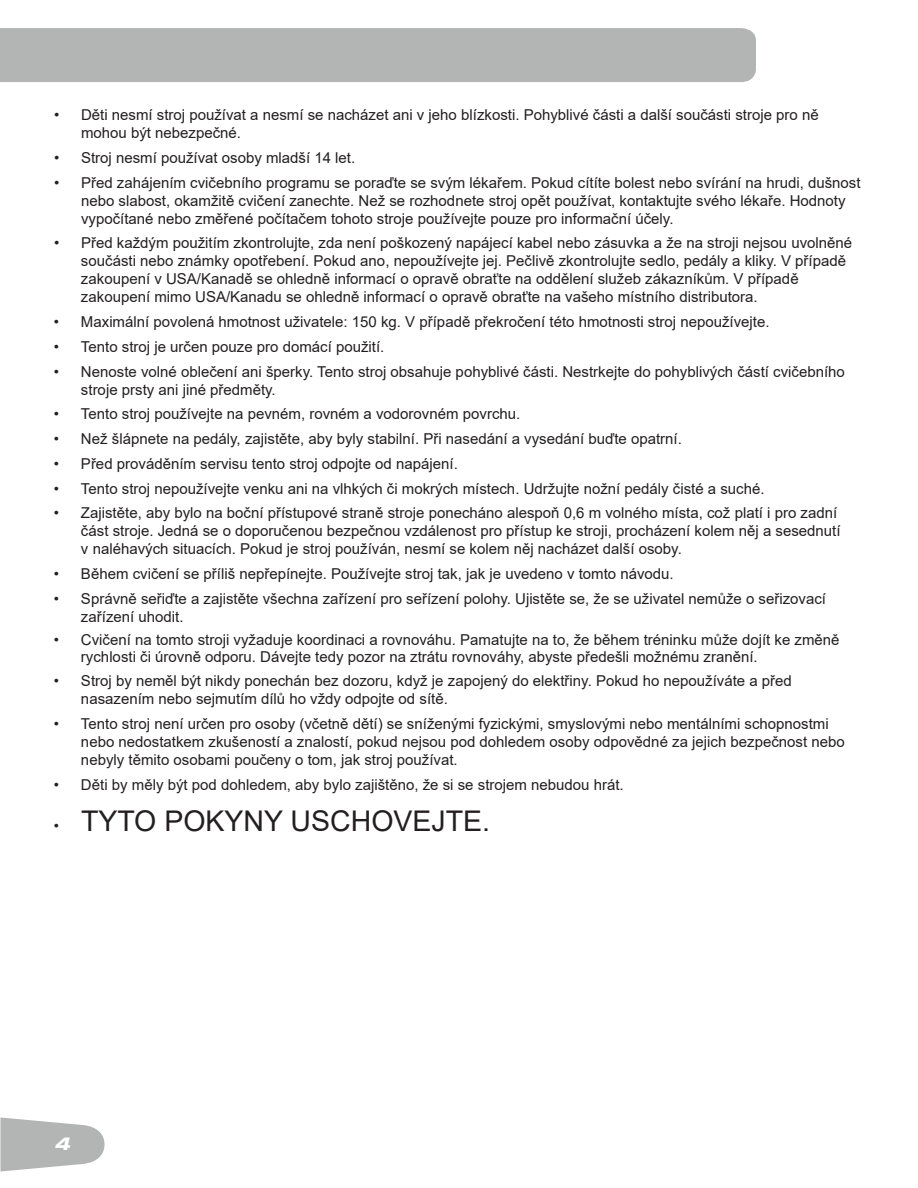
<style>
.page{position:relative;width:918px;height:1188px;background:#fff}
.page>*{position:absolute;margin:0;border:0;box-sizing:border-box;transform-origin:0 0}
.t1{font:28.5px "Arial";color:#231f20}
.t2{font:italic 800 expanded 18px "Helvetica Neue";color:#fff}
.t3{font:15px/18px "Arial";color:#231f20}
.s1{font-size:15px}
</style>
<div class="page">
<div style="left:0;top:28px;width:756px;height:54px;background:#b3b4b4"></div>
<svg style="left:0;top:1118px;width:105px;height:54px"></svg>
<p class="t3" style="left:81px;top:106px;width:739px;text-indent:-27px">• Děti nesmí stroj používat a nesmí se nacházet ani v jeho blízkosti. Pohyblivé části a další součásti stroje pro ně mohou být nebezpečné.</p>
<p class="t3" style="left:54px;top:149px;width:303px">• Stroj nesmí používat osoby mladší 14 let.</p>
<p class="t3" style="left:81px;top:173px;width:781px;text-indent:-27px">• Před zahájením cvičebního programu se poraďte se svým lékařem. Pokud cítíte bolest nebo svírání na hrudi, dušnost nebo slabost, okamžitě cvičení zanechte. Než se rozhodnete stroj opět používat, kontaktujte svého lékaře. Hodnoty vypočítané nebo změřené počítačem tohoto stroje používejte pouze pro informační účely.</p>
<p class="t3" style="left:81px;top:234px;width:773px;text-indent:-27px">• Před každým použitím zkontrolujte, zda není poškozený napájecí kabel nebo zásuvka a že na stroji nejsou uvolněné součásti nebo známky opotřebení. Pokud ano, nepoužívejte jej. Pečlivě zkontrolujte sedlo, pedály a kliky. V případě zakoupení v USA/Kanadě se ohledně informací o opravě obraťte na oddělení služeb zákazníkům. V případě zakoupení mimo USA/Kanadu se ohledně informací o opravě obraťte na vašeho místního distributora.</p>
<p class="t3" style="left:54px;top:313px;width:717px">• Maximální povolená hmotnost uživatele: 150 kg. V případě překročení této hmotnosti stroj nepoužívejte.</p>
<p class="t3" style="left:54px;top:338px;width:332px">• Tento stroj je určen pouze pro domácí použití.</p>
<p class="t3" style="left:81px;top:362px;width:765px;text-indent:-27px">• Nenoste volné oblečení ani šperky. Tento stroj obsahuje pohyblivé části. Nestrkejte do pohyblivých částí cvičebního stroje prsty ani jiné předměty.</p>
<p class="t3" style="left:54px;top:405px;width:468px">• Tento stroj používejte na pevném, rovném a vodorovném povrchu.</p>
<p class="t3" style="left:54px;top:430px;width:629px">• Než šlápnete na pedály, zajistěte, aby byly stabilní. Při nasedání a vysedání buďte opatrní.</p>
<p class="t3" style="left:54px;top:455px;width:405px">• Před prováděním servisu tento stroj odpojte od napájení.</p>
<p class="t3" style="left:54px;top:479px;width:712px">• Tento stroj nepoužívejte venku ani na vlhkých či mokrých místech. Udržujte nožní pedály čisté a suché.</p>
<p class="t3" style="left:81px;top:504px;width:761px;text-indent:-27px">• Zajistěte, aby bylo na boční přístupové straně stroje ponecháno alespoň 0,6 m volného místa, což platí i pro zadní část stroje. Jedná se o doporučenou bezpečnou vzdálenost pro přístup ke stroji, procházení kolem něj a sesednutí v naléhavých situacích. Pokud je stroj používán, nesmí se kolem něj nacházet další osoby.</p>
<p class="t3" style="left:54px;top:565px;width:621px">• Během cvičení se příliš nepřepínejte. Používejte stroj tak, jak je uvedeno v tomto návodu.</p>
<p class="t3" style="left:81px;top:590px;width:747px;text-indent:-27px">• Správně seřiďte a zajistěte všechna zařízení pro seřízení polohy. Ujistěte se, že se uživatel nemůže o seřizovací zařízení uhodit.</p>
<p class="t3" style="left:81px;top:632px;width:760px;line-height:16.5px;text-indent:-27px">• Cvičení na tomto stroji vyžaduje koordinaci a rovnováhu. Pamatujte na to, že během tréninku může dojít ke změně rychlosti či úrovně odporu. Dávejte tedy pozor na ztrátu rovnováhy, abyste předešli možnému zranění.</p>
<p class="t3" style="left:81px;top:672px;width:712px;text-indent:-27px">• Stroj by neměl být nikdy ponechán bez dozoru, když je zapojený do elektřiny. Pokud ho nepoužíváte a před nasazením nebo sejmutím dílů ho vždy odpojte od sítě.</p>
<p class="t3" style="left:81px;top:715px;width:765px;text-indent:-27px">• Tento stroj není určen pro osoby (včetně dětí) se sníženými fyzickými, smyslovými nebo mentálními schopnostmi nebo nedostatkem zkušeností a znalostí, pokud nejsou pod dohledem osoby odpovědné za jejich bezpečnost nebo nebyly těmito osobami poučeny o tom, jak stroj používat.</p>
<p class="t3" style="left:54px;top:776px;width:571px">• Děti by měly být pod dohledem, aby bylo zajištěno, že si se strojem nebudou hrát.</p>
<h1 class="t1" style="left:54px;top:801px;width:438px"><span class="s1">•</span> TYTO POKYNY USCHOVEJTE.</h1>
<p class="t2" style="left:54px;top:1132px;width:17px">4</p>
</div>
